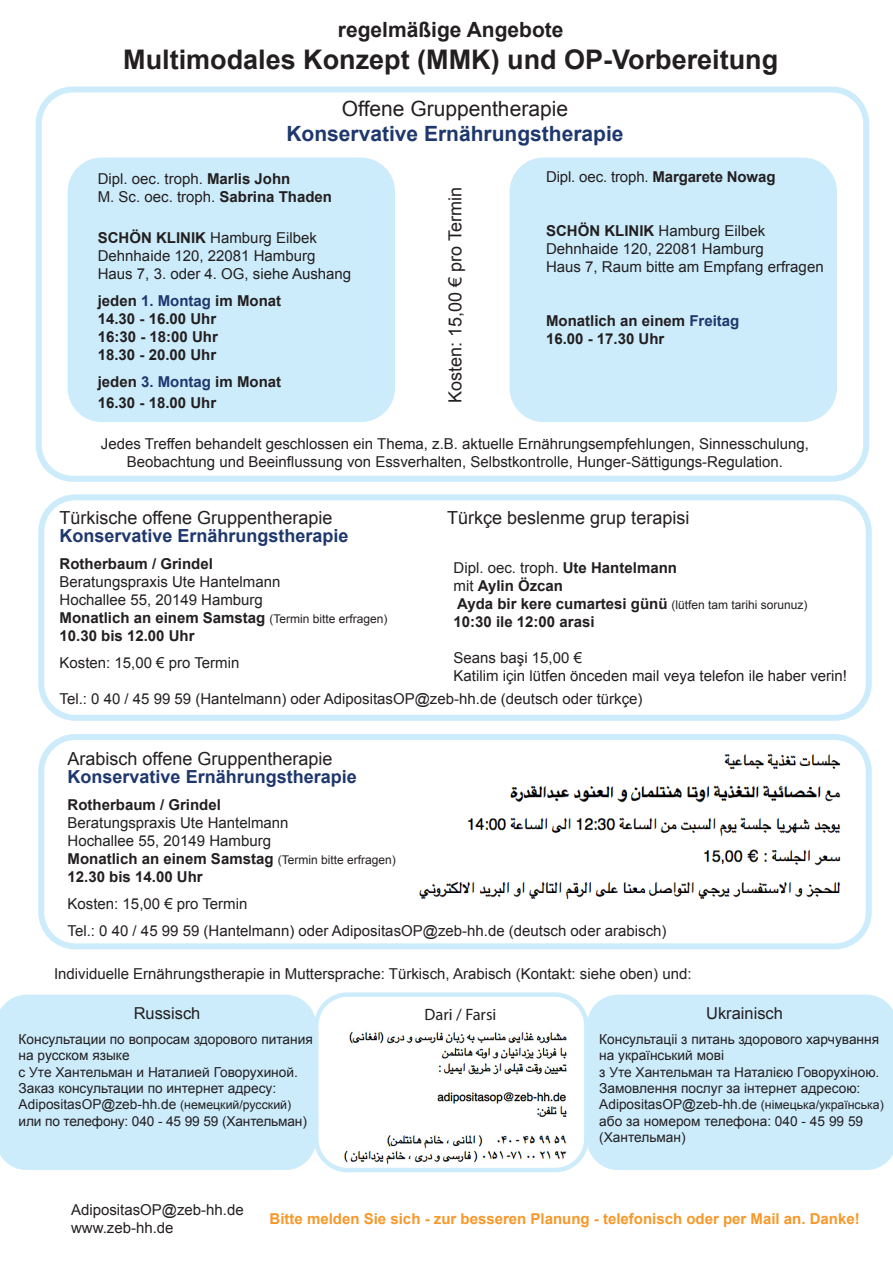
<style>
.page{position:relative;width:893px;height:1263px;background:#fff}
.page>*{position:absolute;margin:0;border:0;box-sizing:border-box;transform-origin:0 0}
.t1{font:700 27px "Arial";color:#231f20}
.t2{font:700 21px "Arial";color:#1e376d}
.t3{font:21px "Arial";color:#231f20}
.t4{font:700 21px "Arial";color:#231f20}
.t5{font:18px "Arial";color:#231f20}
.t6{font:700 18px "Arial";color:#1e376d}
.t7{font:16.5px "Arial";color:#231f20}
.t8{font:16.5px "Myriad Pro";color:#231f20}
.t9{font:15px "Arial";color:#231f20}
.t10{font:700 15px "Arial";color:#231f20}
.t11{font:700 15px "Arial";color:#f79829}
.t12{font:13.65px/16.5px "Arial";color:#231f20}
.s1{font-weight:700}
.s2{color:#1e376d}
.s3{font-weight:400;font-size:12px}
.s4{font-weight:400}
.s5{font-size:12.3px}
</style>
<div class="page">
<div style="left:0;top:995px;width:315px;height:175px;background:#ccecfb"></div>
<div style="left:36px;top:87px;width:833px;height:395px;border:6px solid #ccecfb;border-radius:34px"></div>
<div style="left:38px;top:494px;width:834px;height:227px;border:6px solid #ccecfb;border-radius:34px"></div>
<div style="left:510px;top:158px;width:327px;height:264px;background:#ccecfb;border-radius:34px"></div>
<div style="left:68px;top:158px;width:327px;height:264px;background:#ccecfb;border-radius:34px"></div>
<div style="left:38px;top:734px;width:834px;height:215px;border:6px solid #ccecfb;border-radius:34px"></div>
<div style="left:588px;top:995px;width:305px;height:175px;background:#ccecfb"></div>
<img style="left:319px;top:1005px;width:262px;height:162px">
<div style="left:314px;top:992px;width:275px;height:180px;border:4px solid #ccecfb;border-radius:31px"></div>
<img style="left:419px;top:753px;width:422px;height:145px">
<p class="t4" style="left:338px;top:15px;width:227px">regelmäßige Angebote</p>
<p class="t1" style="left:123px;top:42px;width:656px">Multimodales Konzept (MMK) und OP-Vorbereitung</p>
<p class="t3" style="left:342px;top:95px;width:228px">Offene Gruppentherapie</p>
<p class="t2" style="left:286px;top:120px;width:339px">Konservative Ernährungstherapie</p>
<p class="t9" style="left:98px;top:169px;width:194px">Dipl. oec. troph. <span class="s1">Marlis John</span></p>
<p class="t9" style="left:98px;top:187px;width:236px">M. Sc. oec. troph. <span class="s1">Sabrina Thaden</span></p>
<p class="t9" style="left:98px;top:227px;width:221px"><span class="s1">SCHÖN KLINIK</span> Hamburg Eilbek</p>
<p class="t9" style="left:98px;top:245px;width:219px">Dehnhaide 120, 22081 Hamburg</p>
<p class="t9" style="left:98px;top:263px;width:255px">Haus 7, 3. oder 4. OG, siehe Aushang</p>
<p class="t10" style="left:98px;top:290px;width:185px">jeden <span class="s2">1. Montag</span> im Monat</p>
<p class="t10" style="left:98px;top:308px;width:120px">14.30 - 16.00 Uhr</p>
<p class="t10" style="left:98px;top:326px;width:122px">16:30 - 18:00 Uhr</p>
<p class="t10" style="left:98px;top:344px;width:120px">18.30 - 20.00 Uhr</p>
<p class="t10" style="left:98px;top:371px;width:185px">jeden <span class="s2">3. Montag</span> im Monat</p>
<p class="t10" style="left:98px;top:393px;width:120px">16.30 - 18.00 Uhr</p>
<p class="t9" style="left:101px;top:434px;width:710px">Jedes Treffen behandelt geschlossen ein Thema, z.B. aktuelle Ernährungsempfehlungen, Sinnesschulung,</p>
<p class="t9" style="left:127px;top:452px;width:658px">Beobachtung und Beeinflussung von Essverhalten, Selbstkontrolle, Hunger-Sättigungs-Regulation.</p>
<p class="t9" style="left:546px;top:167px;width:231px">Dipl. oec. troph. <span class="s1">Margarete Nowag</span></p>
<p class="t9" style="left:546px;top:221px;width:221px"><span class="s1">SCHÖN KLINIK</span> Hamburg Eilbek</p>
<p class="t9" style="left:546px;top:239px;width:219px">Dehnhaide 120, 22081 Hamburg</p>
<p class="t9" style="left:546px;top:257px;width:279px">Haus 7, Raum bitte am Empfang erfragen</p>
<p class="t5" style="left:443px;top:403px;width:217px;rotate:-90deg">Kosten: 15,00 € pro Termin</p>
<p class="t10" style="left:546px;top:311px;width:195px">Monatlich an einem <span class="s2">Freitag</span></p>
<p class="t10" style="left:546px;top:329px;width:120px">16.00 - 17.30 Uhr</p>
<p class="t5" style="left:60px;top:506px;width:274px">Türkische offene Gruppentherapie</p>
<p class="t5" style="left:447px;top:506px;width:244px">Türkçe beslenme grup terapisi</p>
<p class="t6" style="left:60px;top:524px;width:291px">Konservative Ernährungstherapie</p>
<p class="t10" style="left:60px;top:554px;width:155px">Rotherbaum / Grindel</p>
<p class="t9" style="left:60px;top:572px;width:222px">Beratungspraxis Ute Hantelmann</p>
<p class="t9" style="left:60px;top:590px;width:205px">Hochallee 55, 20149 Hamburg</p>
<p class="t10" style="left:60px;top:608px;width:330px">Monatlich an einem Samstag <span class="s3">(Termin bitte erfragen)</span></p>
<p class="t10" style="left:60px;top:626px;width:137px">10.30 bis 12.00 Uhr</p>
<p class="t9" style="left:60px;top:653px;width:181px">Kosten: 15,00 € pro Termin</p>
<p class="t9" style="left:60px;top:689px;width:585px">Tel.: 0 40 / 45 99 59 (Hantelmann) oder AdipositasOP@zeb-hh.de (deutsch oder türkçe)</p>
<p class="t9" style="left:454px;top:558px;width:225px">Dipl. oec. troph. <span class="s1">Ute Hantelmann</span></p>
<p class="t10" style="left:454px;top:576px;width:111px"><span class="s4">mit</span> Aylin Özcan</p>
<p class="t10" style="left:457px;top:594px;width:352px">Ayda bir kere cumartesi günü <span class="s3">(lütfen tam tarihi sorunuz)</span></p>
<p class="t10" style="left:454px;top:612px;width:142px">10:30 ile 12:00 arasi</p>
<p class="t9" style="left:454px;top:648px;width:130px">Seans başi 15,00 €</p>
<p class="t9" style="left:454px;top:666px;width:395px">Katilim için lütfen önceden mail veya telefon ile haber verin!</p>
<p class="t5" style="left:68px;top:747px;width:266px">Arabisch offene Gruppentherapie</p>
<p class="t6" style="left:68px;top:764px;width:291px">Konservative Ernährungstherapie</p>
<p class="t10" style="left:68px;top:794px;width:155px">Rotherbaum / Grindel</p>
<p class="t9" style="left:68px;top:813px;width:222px">Beratungspraxis Ute Hantelmann</p>
<p class="t9" style="left:68px;top:831px;width:205px">Hochallee 55, 20149 Hamburg</p>
<p class="t10" style="left:68px;top:848px;width:330px">Monatlich an einem Samstag <span class="s3">(Termin bitte erfragen)</span></p>
<p class="t10" style="left:68px;top:866px;width:137px">12.30 bis 14.00 Uhr</p>
<p class="t9" style="left:68px;top:894px;width:181px">Kosten: 15,00 € pro Termin</p>
<p class="t9" style="left:68px;top:921px;width:600px">Tel.: 0 40 / 45 99 59 (Hantelmann) oder AdipositasOP@zeb-hh.de (deutsch oder arabisch)</p>
<p class="t9" style="left:54px;top:963px;width:639px">Individuelle Ernährungstherapie in Muttersprache: Türkisch, Arabisch (Kontakt: siehe oben) und:</p>
<p class="t7" style="left:134px;top:1002px;width:68px">Russisch</p>
<p class="t12" style="left:19px;top:1031px;width:296px">Консультации по вопросам здорового питания на русском языке</p>
<p class="t12" style="left:19px;top:1064px;width:281px">с Уте Хантельман и Наталией Говорухиной.</p>
<p class="t12" style="left:19px;top:1080px;width:259px">Заказ консультации по интернет адресу:</p>
<p class="t12" style="left:19px;top:1096px;width:274px">AdipositasOP@zeb-hh.de <span class="s5">(немецкий/русский)</span></p>
<p class="t12" style="left:19px;top:1113px;width:290px">или по телефону: 040 - 45 99 59 (Хантельман)</p>
<p class="t8" style="left:424px;top:1004px;width:73px">Dari / Farsi</p>
<p class="t7" style="left:706px;top:1002px;width:78px">Ukrainisch</p>
<p class="t12" style="left:599px;top:1031px;width:281px">Консультаціі з питань здорового харчування на український мові</p>
<p class="t12" style="left:599px;top:1064px;width:282px">з Уте Хантельман та Наталією Говорухіною.</p>
<p class="t12" style="left:599px;top:1080px;width:263px">Замовлення послуг за інтернет адресою:</p>
<p class="t12" style="left:599px;top:1096px;width:286px">AdipositasOP@zeb-hh.de <span class="s5">(німецька/українська)</span></p>
<p class="t12" style="left:599px;top:1113px;width:265px">або за номером телефона: 040 - 45 99 59 (Хантельман)</p>
<p class="t9" style="left:71px;top:1199px;width:174px">AdipositasOP@zeb-hh.de</p>
<p class="t9" style="left:71px;top:1217px;width:104px">www.zeb-hh.de</p>
<p class="t11" style="left:270px;top:1208px;width:592px">Bitte melden Sie sich - zur besseren Planung - telefonisch oder per Mail an. Danke!</p>
</div>
